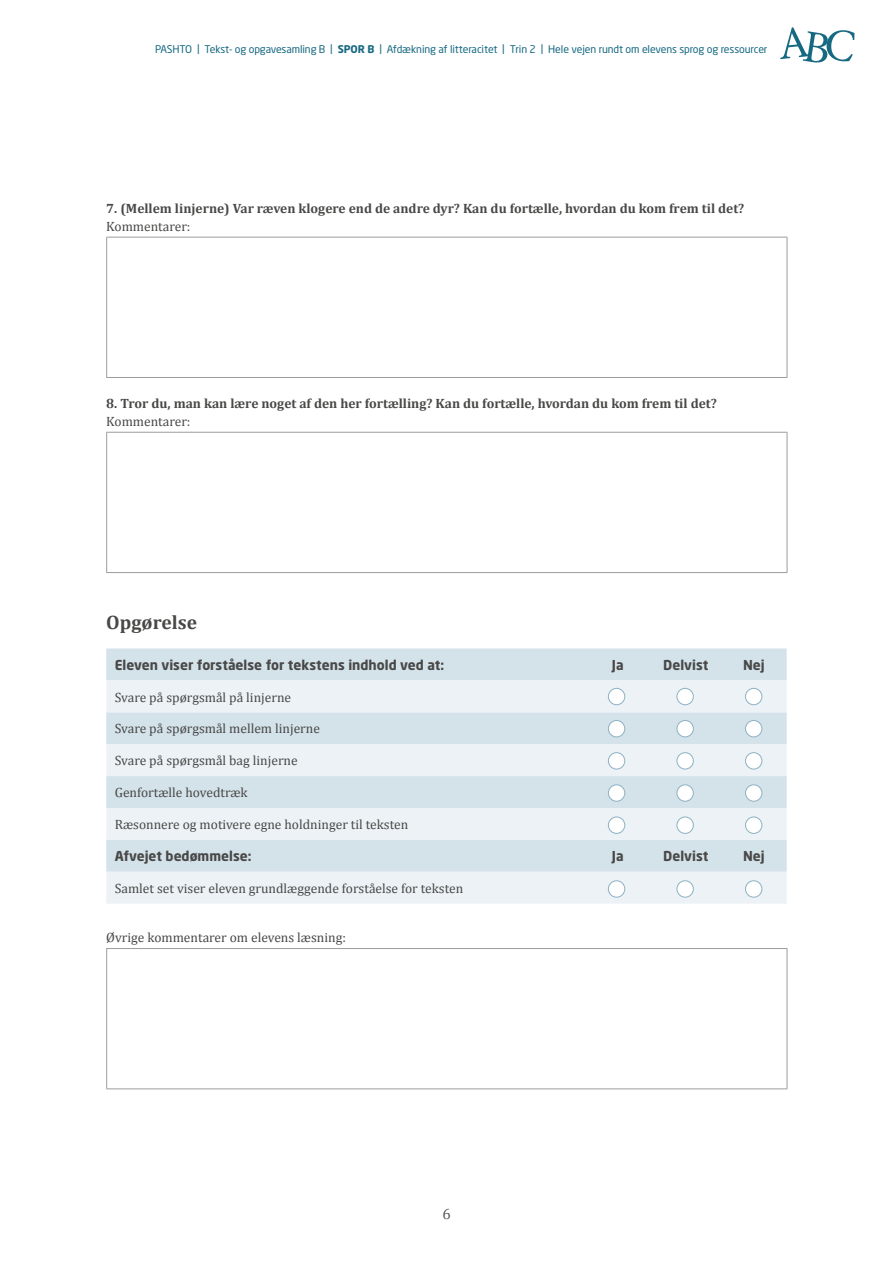
<style>
.page{position:relative;width:893px;height:1263px;background:#fff}
.page>*{position:absolute;margin:0;border:0;box-sizing:border-box;transform-origin:0 0}
.Mellemrubrik{font:700 19.5px "Cambria";color:#484847}
.t1{font:15px "Cambria";color:#565655}
.Børdtekst_-_Samtalea{font:13.5px "Cambria";color:#484847}
.Børdtekst_-_Samtalea-2{font:700 13.5px "Cambria";color:#484847}
.Boks__Overskrift{font:700 13.5px "Neo Sans Std";color:#484847}
.t2{font:10.5px "Neo Sans Std";letter-spacing:-.01em;color:#176982}
.s1{font-weight:700}
</style>
<div class="page">
<svg style="left:780px;top:27px;width:74px;height:36px"></svg>
<hr style="left:106px;top:237px;width:681px;height:1px;background:#9c9c9d">
<hr style="left:106px;top:237px;width:1px;height:140px;background:#9c9c9d">
<hr style="left:787px;top:237px;width:1px;height:140px;background:#9c9c9d">
<hr style="left:106px;top:377px;width:681px;height:1px;background:#9c9c9d">
<hr style="left:106px;top:432px;width:681px;height:1px;background:#9c9c9d">
<hr style="left:106px;top:433px;width:1px;height:139px;background:#9c9c9d">
<hr style="left:787px;top:433px;width:1px;height:139px;background:#9c9c9d">
<hr style="left:106px;top:572px;width:681px;height:1px;background:#9c9c9d">
<div style="left:106px;top:648px;width:681px;height:32px;background:#d4e2ea"></div>
<svg style="left:106px;top:680px;width:681px;height:224px;background:#e1ebf0"></svg>
<hr style="left:106px;top:948px;width:681px;height:1px;background:#9c9c9d">
<hr style="left:106px;top:949px;width:1px;height:139px;background:#9c9c9d">
<hr style="left:787px;top:949px;width:1px;height:139px;background:#9c9c9d">
<hr style="left:106px;top:1088px;width:681px;height:1px;background:#9c9c9d">
<div style="left:608px;top:688px;width:17px;height:17px;background:#fff;border-radius:50%"></div>
<div style="left:608px;top:688px;width:17px;height:17px;border:1px solid #8eb1c3;border-radius:50%"></div>
<div style="left:608px;top:720px;width:17px;height:17px;background:#fff;border-radius:50%"></div>
<div style="left:608px;top:720px;width:17px;height:17px;border:1px solid #8eb1c3;border-radius:50%"></div>
<div style="left:608px;top:753px;width:17px;height:16px;background:#fff;border-radius:50%"></div>
<div style="left:608px;top:752px;width:17px;height:17px;border:1px solid #8eb1c3;border-radius:50%"></div>
<div style="left:608px;top:785px;width:17px;height:16px;background:#fff;border-radius:50%"></div>
<div style="left:608px;top:784px;width:17px;height:18px;border:1px solid #8eb1c3;border-radius:50%"></div>
<div style="left:608px;top:817px;width:17px;height:16px;background:#fff;border-radius:50%"></div>
<div style="left:608px;top:817px;width:17px;height:17px;border:1px solid #8eb1c3;border-radius:50%"></div>
<div style="left:608px;top:881px;width:17px;height:16px;background:#fff;border-radius:50%"></div>
<div style="left:608px;top:880px;width:17px;height:17px;border:1px solid #8eb1c3;border-radius:50%"></div>
<div style="left:677px;top:688px;width:16px;height:17px;background:#fff;border-radius:50%"></div>
<div style="left:677px;top:688px;width:17px;height:17px;border:1px solid #8eb1c3;border-radius:50%"></div>
<div style="left:677px;top:720px;width:16px;height:17px;background:#fff;border-radius:50%"></div>
<div style="left:677px;top:720px;width:17px;height:17px;border:1px solid #8eb1c3;border-radius:50%"></div>
<div style="left:677px;top:753px;width:16px;height:16px;background:#fff;border-radius:50%"></div>
<div style="left:677px;top:752px;width:17px;height:17px;border:1px solid #8eb1c3;border-radius:50%"></div>
<div style="left:677px;top:785px;width:16px;height:16px;background:#fff;border-radius:50%"></div>
<div style="left:677px;top:784px;width:17px;height:18px;border:1px solid #8eb1c3;border-radius:50%"></div>
<div style="left:677px;top:817px;width:16px;height:16px;background:#fff;border-radius:50%"></div>
<div style="left:677px;top:817px;width:17px;height:17px;border:1px solid #8eb1c3;border-radius:50%"></div>
<div style="left:677px;top:881px;width:16px;height:16px;background:#fff;border-radius:50%"></div>
<div style="left:677px;top:880px;width:17px;height:17px;border:1px solid #8eb1c3;border-radius:50%"></div>
<div style="left:745px;top:688px;width:17px;height:17px;background:#fff;border-radius:50%"></div>
<div style="left:745px;top:688px;width:17px;height:17px;border:1px solid #8eb1c3;border-radius:50%"></div>
<div style="left:745px;top:720px;width:17px;height:17px;background:#fff;border-radius:50%"></div>
<div style="left:745px;top:720px;width:17px;height:17px;border:1px solid #8eb1c3;border-radius:50%"></div>
<div style="left:745px;top:753px;width:17px;height:16px;background:#fff;border-radius:50%"></div>
<div style="left:745px;top:752px;width:17px;height:17px;border:1px solid #8eb1c3;border-radius:50%"></div>
<div style="left:745px;top:785px;width:17px;height:16px;background:#fff;border-radius:50%"></div>
<div style="left:745px;top:784px;width:17px;height:18px;border:1px solid #8eb1c3;border-radius:50%"></div>
<div style="left:745px;top:817px;width:17px;height:16px;background:#fff;border-radius:50%"></div>
<div style="left:745px;top:817px;width:17px;height:17px;border:1px solid #8eb1c3;border-radius:50%"></div>
<div style="left:745px;top:881px;width:17px;height:16px;background:#fff;border-radius:50%"></div>
<div style="left:745px;top:880px;width:17px;height:17px;border:1px solid #8eb1c3;border-radius:50%"></div>
<p class="t2" style="left:155px;top:42px;width:614px">PASHTO | Tekst- og opgavesamling B | <span class="s1">SPOR B</span> | Afdækning af litteracitet | Trin 2 | Hele vejen rundt om elevens sprog og ressourcer</p>
<p class="Børdtekst_-_Samtalea-2" style="left:106px;top:199px;width:640px">7. (Mellem linjerne) Var ræven klogere end de andre dyr? Kan du fortælle, hvordan du kom frem til det?</p>
<p class="Børdtekst_-_Samtalea" style="left:106px;top:218px;width:86px">Kommentarer:</p>
<p class="Børdtekst_-_Samtalea-2" style="left:106px;top:394px;width:612px">8. Tror du, man kan lære noget af den her fortælling? Kan du fortælle, hvordan du kom frem til det?</p>
<p class="Børdtekst_-_Samtalea" style="left:106px;top:413px;width:86px">Kommentarer:</p>
<p class="Mellemrubrik" style="left:106px;top:609px;width:92px">Opgørelse</p>
<p class="Boks__Overskrift" style="left:115px;top:656px;width:331px">Eleven viser forståelse for tekstens indhold ved at:</p>
<p class="Boks__Overskrift" style="left:612px;top:656px;width:13px">Ja</p>
<p class="Boks__Overskrift" style="left:663px;top:656px;width:47px">Delvist</p>
<p class="Boks__Overskrift" style="left:743px;top:656px;width:23px">Nej</p>
<p class="Børdtekst_-_Samtalea" style="left:115px;top:689px;width:178px">Svare på spørgsmål på linjerne</p>
<p class="Børdtekst_-_Samtalea" style="left:115px;top:721px;width:207px">Svare på spørgsmål mellem linjerne</p>
<p class="Børdtekst_-_Samtalea" style="left:115px;top:753px;width:184px">Svare på spørgsmål bag linjerne</p>
<p class="Børdtekst_-_Samtalea" style="left:115px;top:785px;width:134px">Genfortælle hovedtræk</p>
<p class="Børdtekst_-_Samtalea" style="left:115px;top:817px;width:295px">Ræsonnere og motivere egne holdninger til teksten</p>
<p class="Boks__Overskrift" style="left:115px;top:847px;width:138px">Afvejet bedømmelse:</p>
<p class="Boks__Overskrift" style="left:612px;top:847px;width:13px">Ja</p>
<p class="Boks__Overskrift" style="left:663px;top:847px;width:47px">Delvist</p>
<p class="Boks__Overskrift" style="left:743px;top:847px;width:23px">Nej</p>
<p class="Børdtekst_-_Samtalea" style="left:115px;top:880px;width:350px">Samlet set viser eleven grundlæggende forståelse for teksten</p>
<p class="Børdtekst_-_Samtalea" style="left:106px;top:929px;width:241px">Øvrige kommentarer om elevens læsning:</p>
<p class="t1" style="left:442px;top:1205px;width:10px">6</p>
</div>
